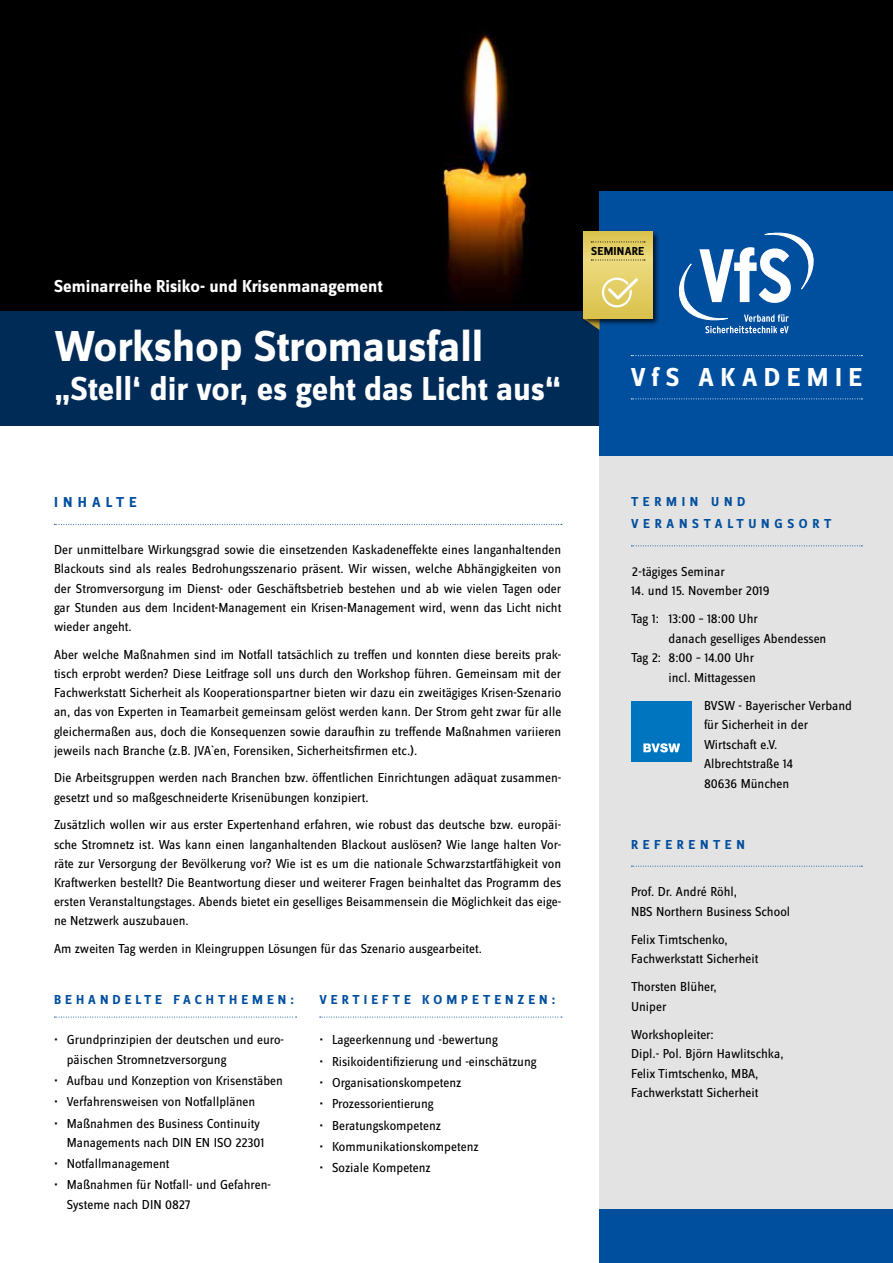
<style>
.page{position:relative;width:893px;height:1263px;background:#fff}
.page>*{position:absolute;margin:0;border:0;box-sizing:border-box;transform-origin:0 0}
.t1{font:700 45px "Zine Sans Dis";color:#fff}
.t2{font:700 34.5px "Zine Sans Dis";color:#fff}
.t3{font:700 27px "Zine Sans Dis";letter-spacing:.24em;color:#fff}
.t4{font:700 18px "Zine Sans Dis";color:#fff}
.t5{font:700 15px "Zine Sans Dis";letter-spacing:.35em;color:#004f9f}
.t6{font:13.5px/19.2px "Zine Sans Dis";color:#000}
.t7{font:700 13.5px "Zine Sans Dis";letter-spacing:.3em;color:#004f9f}
.t8{font:700 13.5px/22.5px "Zine Sans Dis";letter-spacing:.35em;color:#004f9f}
.t9{font:13.5px "Zine Sans Dis Regular Roman Tf";color:#000}
.t10{font:700 13.5px "Zine Sans Dis";letter-spacing:.34em;color:#004f9f}
.t11{font:700 12px "Zine Sans Dis";letter-spacing:.02em;color:#000}
</style>
<div class="page">
<div style="left:0;top:0;width:893px;height:425px;background:#000"></div>
<img style="left:442px;top:32px;width:158px;height:269px">
<div style="left:0;top:311px;width:600px;height:114px;background:#002b57"></div>
<div style="left:600px;top:191px;width:293px;height:265px;background:#004f9f"></div>
<div style="left:600px;top:1209px;width:293px;height:54px;background:#004f9f"></div>
<div style="left:600px;top:456px;width:293px;height:753px;background:#e3e3e3"></div>
<svg style="left:54px;top:524px;width:508px;height:1px"></svg>
<svg style="left:631px;top:545px;width:231px;height:1px"></svg>
<svg style="left:631px;top:866px;width:231px;height:1px"></svg>
<svg style="left:679px;top:233px;width:135px;height:100px"></svg>
<svg style="left:631px;top:355px;width:231px;height:1px"></svg>
<svg style="left:631px;top:398px;width:231px;height:1px"></svg>
<svg style="left:54px;top:1017px;width:243px;height:1px"></svg>
<svg style="left:320px;top:1017px;width:242px;height:1px"></svg>
<div style="left:581px;top:230px;width:79px;height:96px;background:#000;opacity:.75"></div>
<svg style="left:583px;top:232px;width:69px;height:86px"></svg>
<svg style="left:583px;top:242px;width:62px;height:88px;background:#c9be6f"></svg>
<div style="left:631px;top:701px;width:60px;height:60px;background:#0075bf"></div>
<svg style="left:643px;top:743px;width:37px;height:9px"></svg>
<h3 class="t4" style="left:54px;top:277px;width:330px">Seminarreihe Risiko- und Krisenmanagement</h3>
<h1 class="t1" style="left:54px;top:323px;width:431px">Workshop Stromausfall</h1>
<h2 class="t2" style="left:54px;top:371px;width:509px">„Stell‘ dir vor, es geht das Licht aus“</h2>
<p class="t11" style="left:591px;top:245px;width:55px">SEMINARE</p>
<h3 class="t3" style="left:631px;top:363px;width:233px">VfS AKADEMIE</h3>
<p class="t5" style="left:54px;top:494px;width:84px">INHALTE</p>
<p class="t6" style="left:54px;top:541px;width:509px;text-align:justify">Der unmittelbare Wirkungsgrad sowie die einsetzenden Kaskadeneffekte eines langanhaltenden Blackouts sind als reales Bedrohungsszenario präsent. Wir wissen, welche Abhängigkeiten von der Stromversorgung im Dienst- oder Geschäftsbetrieb bestehen und ab wie vielen Tagen oder gar Stunden aus dem Incident-Management ein Krisen-Management wird, wenn das Licht nicht wieder angeht.</p>
<p class="t6" style="left:54px;top:645px;width:509px;text-align:justify">Aber welche Maßnahmen sind im Notfall tatsächlich zu treffen und konnten diese bereits prak&shy;tisch erprobt werden? Diese Leitfrage soll uns durch den Workshop führen. Gemeinsam mit der Fachwerkstatt Sicherheit als Kooperationspartner bieten wir dazu ein zweitägiges Krisen-Szenario an, das von Experten in Teamarbeit gemeinsam gelöst werden kann. Der Strom geht zwar für alle gleichermaßen aus, doch die Konsequenzen sowie daraufhin zu treffende Maßnahmen variieren jeweils nach Branche (z.B. JVA`en, Forensiken, Sicherheitsfirmen etc.).</p>
<p class="t6" style="left:54px;top:769px;width:509px">Die Arbeitsgruppen werden nach Branchen bzw. öffentlichen Einrichtungen adäquat zusammen&shy;gesetzt und so maßgeschneiderte Krisenübungen konzipiert.</p>
<p class="t6" style="left:54px;top:816px;width:509px;text-align:justify">Zusätzlich wollen wir aus erster Expertenhand erfahren, wie robust das deutsche bzw. europäi&shy;sche Stromnetz ist. Was kann einen langanhaltenden Blackout auslösen? Wie lange halten Vor&shy;räte zur Versorgung der Bevölkerung vor? Wie ist es um die nationale Schwarzstartfähigkeit von Kraftwerken bestellt? Die Beantwortung dieser und weiterer Fragen beinhaltet das Programm des ersten Veranstaltungstages. Abends bietet ein geselliges Beisammensein die Möglichkeit das eige&shy;ne Netzwerk auszubauen.</p>
<p class="t6" style="left:54px;top:940px;width:430px">Am zweiten Tag werden in Kleingruppen Lösungen für das Szenario ausgearbeitet.</p>
<p class="t7" style="left:54px;top:992px;width:242px">BEHANDELTE FACHTHEMEN:</p>
<p class="t6" style="left:67px;top:1031px;width:219px;text-indent:-13px">• Grundprinzipien der deutschen und euro&shy;päischen Stromnetzversorgung</p>
<p class="t6" style="left:54px;top:1071px;width:231px">• Aufbau und Konzeption von Krisenstäben</p>
<p class="t6" style="left:54px;top:1093px;width:203px">• Verfahrensweisen von Notfallplänen</p>
<p class="t6" style="left:67px;top:1114px;width:199px;text-indent:-13px">• Maßnahmen des Business Continuity<br>Managements nach DIN EN ISO 22301</p>
<p class="t6" style="left:54px;top:1155px;width:117px">• Notfallmanagement</p>
<p class="t6" style="left:67px;top:1176px;width:206px;text-indent:-13px">• Maßnahmen für Notfall- und Gefahren-<br>Systeme nach DIN 0827</p>
<p class="t7" style="left:319px;top:992px;width:238px">VERTIEFTE KOMPETENZEN:</p>
<p class="t6" style="left:319px;top:1031px;width:180px">• Lageerkennung und -bewertung</p>
<p class="t6" style="left:319px;top:1052px;width:219px">• Risikoidentifizierung und -einschätzung</p>
<p class="t6" style="left:319px;top:1073px;width:144px">• Organisationskompetenz</p>
<p class="t6" style="left:319px;top:1095px;width:116px">• Prozessorientierung</p>
<p class="t6" style="left:319px;top:1116px;width:123px">• Beratungskompetenz</p>
<p class="t6" style="left:319px;top:1137px;width:161px">• Kommunikationskompetenz</p>
<p class="t6" style="left:319px;top:1159px;width:113px">• Soziale Kompetenz</p>
<p class="t8" style="left:631px;top:491px;width:202px">TERMIN UND<br>VERANSTALTUNGSORT</p>
<p class="t9" style="left:631px;top:565px;width:95px">2-tägiges Seminar</p>
<p class="t6" style="left:631px;top:578px;width:140px;line-height:28px">14. und 15. November 2019<br>Tag 1: 13:00 – 18:00 Uhr</p>
<p class="t6" style="left:668px;top:629px;width:159px">danach geselliges Abendessen</p>
<p class="t6" style="left:631px;top:649px;width:125px">Tag 2: 8:00 – 14.00 Uhr</p>
<p class="t6" style="left:668px;top:668px;width:89px">incl. Mittagessen</p>
<p class="t6" style="left:704px;top:696px;width:150px">BVSW - Bayerischer Verband für Sicherheit in der<br>Wirtschaft e.V.<br>Albrechtstraße 14<br>80636 München</p>
<p class="t10" style="left:631px;top:837px;width:115px">REFERENTEN</p>
<p class="t6" style="left:631px;top:883px;width:161px">Prof. Dr. André Röhl,<br>NBS Northern Business School</p>
<p class="t6" style="left:631px;top:930px;width:129px">Felix Timtschenko,<br>Fachwerkstatt Sicherheit</p>
<p class="t6" style="left:631px;top:978px;width:87px">Thorsten Blüher,<br>Uniper</p>
<p class="t6" style="left:631px;top:1025px;width:154px">Workshopleiter:<br>Dipl.- Pol. Björn Hawlitschka,<br>Felix Timtschenko, MBA,<br>Fachwerkstatt Sicherheit</p>
</div>
